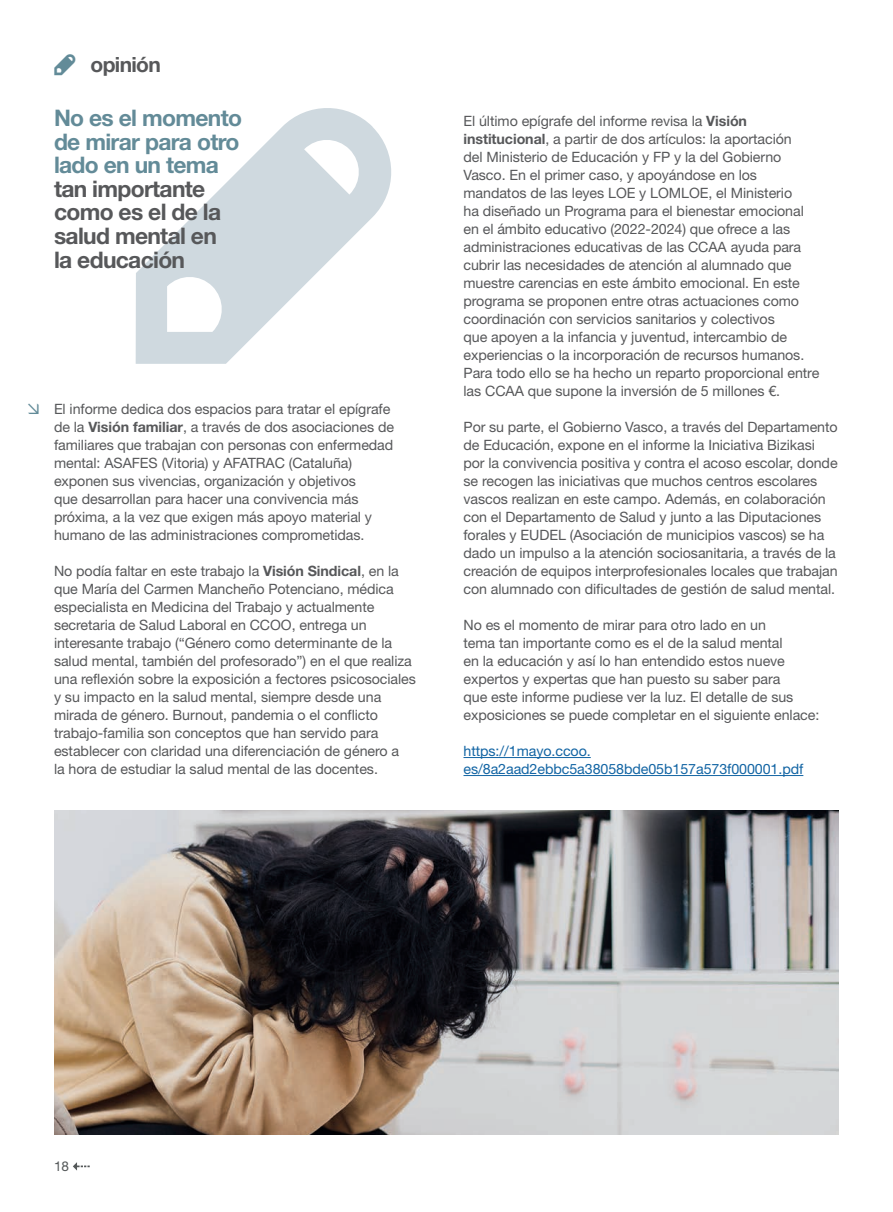
<style>
.page{position:relative;width:893px;height:1212px;background:#fff}
.page>*{position:absolute;margin:0;border:0;box-sizing:border-box;transform-origin:0 0}
.t1{font:700 22.8px/23.5px "Helvetica Neue LT Std";letter-spacing:-.03em;color:#57585a}
.t2{font:700 21px "Helvetica Neue LT Std";letter-spacing:-.03em;color:#57585a}
.t3{font:14.25px/18px "Helvetica Neue LT Std";letter-spacing:-.005em;color:#57585a}
.t4{font:14.25px/18px "Helvetica Neue LT Std";letter-spacing:-.005em;color:#1365a4}
.t5{font:13.5px "Helvetica Neue LT Std";color:#545859}
.s1{font-family:"Iconic Fill";font-weight:400;color:#628b98}
.s2{color:#638b98}
.s3{font-weight:700}
</style>
<div class="page">
<hr style="left:463px;top:757px;width:128px;height:1px;background:#1365a4">
<hr style="left:463px;top:775px;width:340px;height:1px;background:#1365a4">
<svg style="left:73px;top:1162px;width:17px;height:8px"></svg>
<svg style="left:136px;top:108px;width:255px;height:256px"></svg>
<img style="left:54px;top:810px;width:784px;height:324px">
<p class="t2" style="left:54px;top:52px;width:108px"><span class="s1">F</span> opinión</p>
<p class="t1" style="left:54px;top:106px;width:190px"><span class="s2">No es el momento de mirar para otro lado en un tema </span>tan importante como es el de la salud mental en<br>la educación</p>
<p class="t3" style="left:54px;top:400px;width:342px">El informe dedica dos espacios para tratar el epígrafe de la <span class="s3">Visión familiar</span>, a través de dos asociaciones de familiares que trabajan con personas con enfermedad mental: ASAFES (Vitoria) y AFATRAC (Cataluña) exponen sus vivencias, organización y objetivos<br>que desarrollan para hacer una convivencia más próxima, a la vez que exigen más apoyo material y humano de las administraciones comprometidas.</p>
<p class="t3" style="left:54px;top:562px;width:363px">No podía faltar en este trabajo la <span class="s3">Visión Sindical</span>, en la que María del Carmen Mancheño Potenciano, médica especialista en Medicina del Trabajo y actualmente secretaria de Salud Laboral en CCOO, entrega un interesante trabajo (“Género como determinante de la salud mental, también del profesorado”) en el que realiza una reflexión sobre la exposición a fectores psicosociales y su impacto en la salud mental, siempre desde una mirada de género. Burnout, pandemia o el conflicto trabajo-familia son conceptos que han servido para establecer con claridad una diferenciación de género a<br>la hora de estudiar la salud mental de las docentes.</p>
<p class="t3" style="left:463px;top:112px;width:357px">El último epígrafe del informe revisa la <span class="s3">Visión institucional</span>, a partir de dos artículos: la aportación<br>del Ministerio de Educación y FP y la del Gobierno Vasco. En el primer caso, y apoyándose en los mandatos de las leyes LOE y LOMLOE, el Ministerio<br>ha diseñado un Programa para el bienestar emocional en el ámbito educativo (2022-2024) que ofrece a las administraciones educativas de las CCAA ayuda para cubrir las necesidades de atención al alumnado que muestre carencias en este ámbito emocional. En este programa se proponen entre otras actuaciones como coordinación con servicios sanitarios y colectivos<br>que apoyen a la infancia y juventud, intercambio de experiencias o la incorporación de recursos humanos.<br>Para todo ello se ha hecho un reparto proporcional entre las CCAA que supone la inversión de 5 millones €.</p>
<p class="t3" style="left:463px;top:418px;width:376px">Por su parte, el Gobierno Vasco, a través del Departamento de Educación, expone en el informe la Iniciativa Bizikasi por la convivencia positiva y contra el acoso escolar, donde se recogen las iniciativas que muchos centros escolares vascos realizan en este campo. Además, en colaboración con el Departamento de Salud y junto a las Diputaciones forales y EUDEL (Asociación de municipios vascos) se ha dado un impulso a la atención sociosanitaria, a través de la creación de equipos interprofesionales locales que trabajan con alumnado con dificultades de gestión de salud mental.</p>
<p class="t3" style="left:463px;top:616px;width:357px">No es el momento de mirar para otro lado en un<br>tema tan importante como es el de la salud mental<br>en la educación y así lo han entendido estos nueve expertos y expertas que han puesto su saber para<br>que este informe pudiese ver la luz. El detalle de sus exposiciones se puede completar en el siguiente enlace:</p>
<p class="t4" style="left:463px;top:742px;width:341px">https://1mayo.ccoo. es/8a2aad2ebbc5a38058bde05b157a573f000001.pdf</p>
<p class="t5" style="left:54px;top:1158px;width:17px">18</p>
</div>
